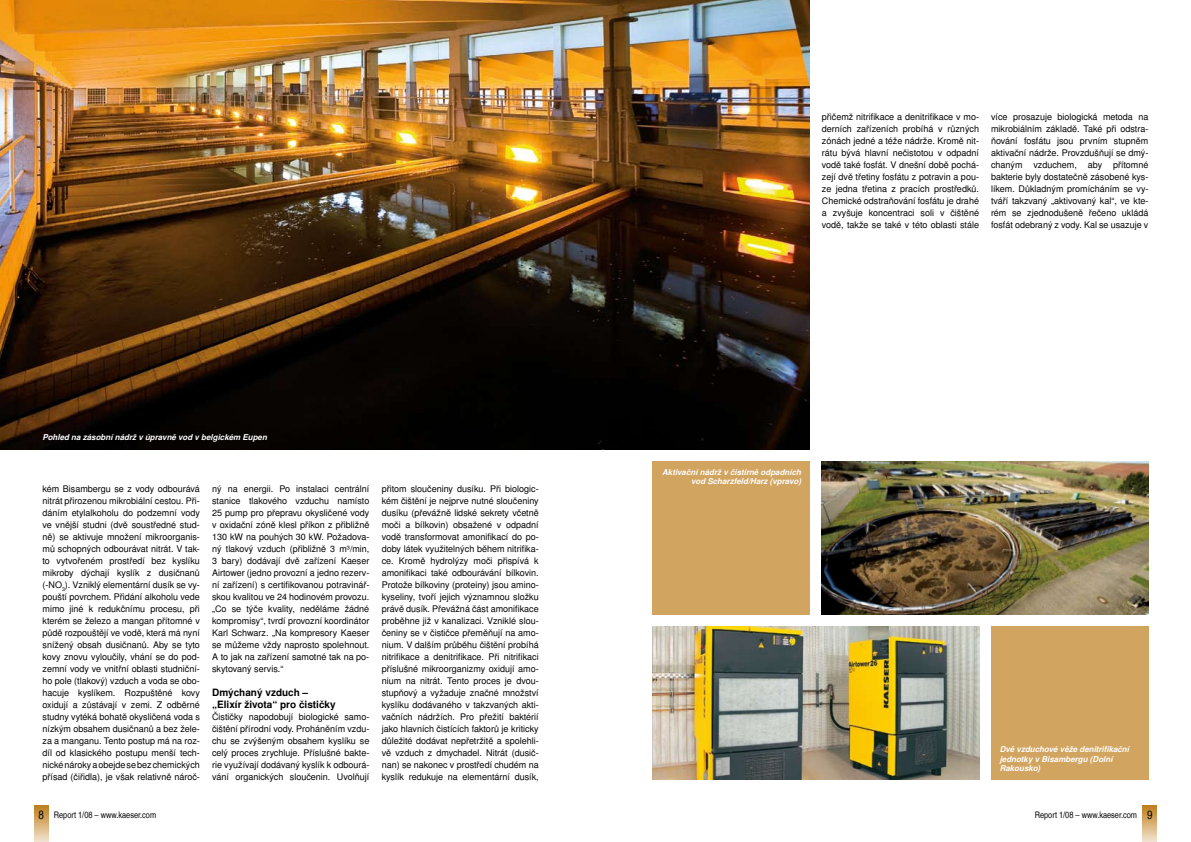
<style>
.page{position:relative;width:1191px;height:842px;background:#fff}
.page>*{position:absolute;margin:0;border:0;box-sizing:border-box;transform-origin:0 0}
.t1{font:700 10px/12px "Nimbus San L";color:#000}
.t2{font:9px/12px "Nimbus San L";color:#000;text-align:justify}
.t3{font:9px "Nimbus San L Reg Con";color:#000}
.t4{font:italic 700 8px/9.5px "Nimbus San L";color:#fff;text-align:right}
.s1{font-size:12px}
</style>
<div class="page">
<img style="left:0;top:0;width:809px;height:450px">
<svg style="left:1142px;top:806px;width:14px;height:36px"></svg>
<svg style="left:34px;top:806px;width:14px;height:36px"></svg>
<img style="left:821px;top:462px;width:327px;height:153px">
<img style="left:652px;top:626px;width:327px;height:153px">
<div style="left:652px;top:462px;width:157px;height:153px;background:#d1a460"></div>
<div style="left:991px;top:626px;width:157px;height:154px;background:#d1a460"></div>
<p class="t4" style="left:43px;top:433px;width:226px">Pohled na zásobní nádrž v úpravně vod v belgickém Eupen</p>
<p class="t2" style="left:43px;top:483px;width:159px">kém Bisambergu se z vody odbourává nitrát přirozenou mikrobiální cestou. Při&shy;dáním etylalkoholu do podzemní vody ve vnější studni (dvě soustředné stud&shy;ně) se aktivuje množení mikroorganis&shy;mů schopných odbourávat nitrát. V tak&shy;to vytvořeném prostředí bez kyslíku mikroby dýchají kyslík z dusičnanů (-NO<sub>3</sub>). Vzniklý elementární dusík se vy&shy;pouští povrchem. Přidání alkoholu vede mimo jiné k redukčnímu procesu, při kterém se železo a mangan přítomné v půdě rozpouštějí ve vodě, která má nyní snížený obsah dusičnanů. Aby se tyto kovy znovu vyloučily, vhání se do pod&shy;zemní vody ve vnitřní oblasti studniční&shy;ho pole (tlakový) vzduch a voda se obo&shy;hacuje kyslíkem. Rozpuštěné kovy oxidují a zůstávají v zemi. Z odběrné studny vytéká bohatě okysličená voda s nízkým obsahem dusičnanů a bez žele&shy;za a manganu. Tento postup má na roz&shy;díl od klasického postupu menší tech&shy;nické nároky a obejde se bez chemických přísad (čiřidla), je však relativně nároč-</p>
<p class="t2" style="left:212px;top:483px;width:159px">ný na energii. Po instalaci centrální stanice tlakového vzduchu namísto 25 pump pro přepravu okysličené vody v oxidační zóně klesl příkon z přibližně 130 kW na pouhých 30 kW. Požadova&shy;ný tlakový vzduch (přibližně 3 m³/min, 3 bary) dodávají dvě zařízení Kaeser Airtower (jedno provozní a jedno rezerv&shy;ní zařízení) s certifikovanou potravinář&shy;skou kvalitou ve 24 hodinovém provozu. „Co se týče kvality, neděláme žádné kompromisy“, tvrdí provozní koordinátor Karl Schwarz. „Na kompresory Kaeser se můžeme vždy naprosto spolehnout.<br>A to jak na zařízení samotné tak na po&shy;skytovaný servis.“</p>
<p class="t1" style="left:212px;top:687px;width:125px">Dmýchaný vzduch – „Elixír života“ pro čističky</p>
<p class="t2" style="left:212px;top:711px;width:159px">Čističky napodobují biologické samo&shy;čištění přírodní vody. Proháněním vzdu&shy;chu se zvýšeným obsahem kyslíku se celý proces zrychluje. Příslušné bakte&shy;rie využívají dodávaný kyslík k odbourá&shy;vání organických sloučenin. Uvolňují</p>
<p class="t2" style="left:382px;top:483px;width:158px">přitom sloučeniny dusíku. Při biologic&shy;kém čištění je nejprve nutné sloučeniny dusíku (převážně lidské sekrety včetně moči a bílkovin) obsažené v odpadní vodě transformovat amonifikací do po&shy;doby látek využitelných během nitrifika&shy;ce. Kromě hydrolýzy moči přispívá k amonifikaci také odbourávání bílkovin.<br>Protože bílkoviny (proteiny) jsou amino&shy;kyseliny, tvoří jejich významnou složku právě dusík. Převážná část amonifikace proběhne již v kanalizaci. Vzniklé slou&shy;čeniny se v čističce přeměňují na amo&shy;nium. V dalším průběhu čištění probíhá nitrifikace a denitrifikace. Při nitrifikaci příslušné mikroorganizmy oxidují amo&shy;nium na nitrát. Tento proces je dvou&shy;stupňový a vyžaduje značné množství kyslíku dodávaného v takzvaných akti&shy;vačních nádržích. Pro přežití baktérií jako hlavních čistících faktorů je kriticky důležité dodávat nepřetržitě a spolehli&shy;vě vzduch z dmychadel. Nitrát (dusič&shy;nan) se nakonec v prostředí chudém na kyslík redukuje na elementární dusík,</p>
<p class="t2" style="left:822px;top:111px;width:159px">přičemž nitrifikace a denitrifikace v mo&shy;derních zařízeních probíhá v různých zónách jedné a téže nádrže. Kromě nit&shy;rátu bývá hlavní nečistotou v odpadní vodě také fosfát. V dnešní době pochá&shy;zejí dvě třetiny fosfátu z potravin a pou&shy;ze jedna třetina z pracích prostředků.<br>Chemické odstraňování fosfátu je drahé a zvyšuje koncentraci soli v čištěné vodě, takže se také v této oblasti stále</p>
<p class="t2" style="left:991px;top:111px;width:159px">více prosazuje biologická metoda na mikrobiálním základě. Také při odstra&shy;ňování fosfátu jsou prvním stupněm aktivační nádrže. Provzdušňují se dmý&shy;chaným vzduchem, aby přítomné bakterie byly dostatečně zásobené kys&shy;líkem. Důkladným promícháním se vy&shy;tváří takzvaný „aktivovaný kal“, ve kte&shy;rém se zjednodušeně řečeno ukládá fosfát odebraný z vody. Kal se usazuje v</p>
<p class="t4" style="left:662px;top:467px;width:140px">Aktivační nádrž v čistírně odpadních vod Scharzfeld/Harz (vpravo)</p>
<p class="t4" style="left:999px;top:745px;width:131px;text-align:left">Dvě vzduchové věže denitrifikační jednotky v Bisambergu (Dolní<br>Rakousko)</p>
<p class="t3" style="left:38px;top:809px;width:119px"><span class="s1">8</span> Report 1/08 – www.kaeser.com</p>
<p class="t3" style="left:1034px;top:809px;width:119px">Report 1/08 – www.kaeser.com <span class="s1">9</span></p>
</div>
